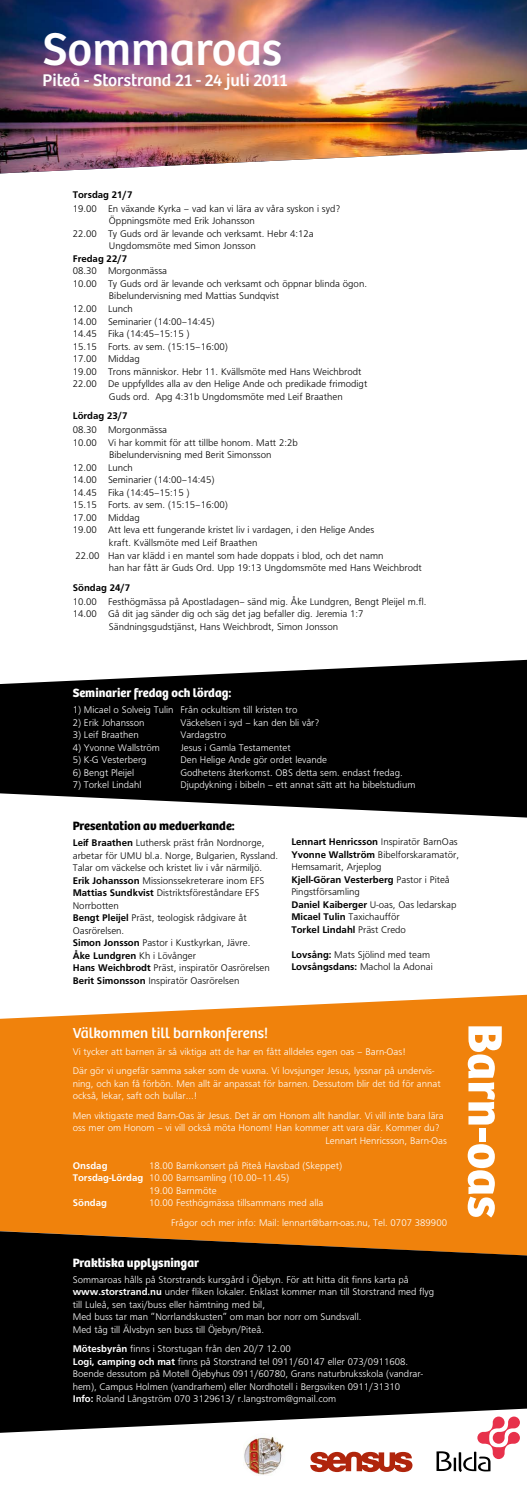
<style>
.page{position:relative;width:527px;height:1489px;background:#fff}
.page>*{position:absolute;margin:0;border:0;box-sizing:border-box;transform-origin:0 0}
.t1{font:700 50px "Bree";color:#fff}
.t2{font:47.5px "Bree";color:#fff}
.t3{font:17.5px "Bree";color:#fff}
.t4{font:15px "Bree";color:#fff}
.t5{font:700 12.5px "Bree";color:#fff}
.t6{font:700 12.5px "Bree";color:#000}
.t7{font:10px/12.5px "Frugal Sans Light DTC";color:#000}
.t8{font:10px/12.5px "Frugal Sans Light DTC";color:#fff}
.t9{font:10px "Frugal Sans Bold DTC";color:#000}
.t10{font:10px "Frugal Sans Bold DTC";color:#fff}
.s1{font-family:"Frugal Sans Bold DTC"}
.s2{font-family:"Frugal Sans Light DTC"}
</style>
<div class="page">
<img style="left:0;top:0;width:526px;height:173px">
<svg style="left:0;top:659px;width:526px;height:158px;fill:#000"></svg>
<div style="left:0;top:994px;width:526px;height:237px;background:#f0820c"></div>
<svg style="left:0;top:1231px;width:526px;height:201px;background:#1a130c"></svg>
<svg style="left:436px;top:1416px;width:83px;height:55px"></svg>
<svg style="left:310px;top:1451px;width:102px;height:20px"></svg>
<img style="left:243px;top:1437px;width:41px;height:38px">
<h2 class="t2" style="left:43px;top:21px;width:241px">Sommaroas</h2>
<h3 class="t3" style="left:43px;top:70px;width:246px">Piteå - Storstrand 21 - 24 juli 2011</h3>
<p class="t9" style="left:73px;top:188px;width:61px">Torsdag 21/7</p>
<p class="t7" style="left:73px;top:203px;width:269px">19.00 En växande Kyrka – vad kan vi lära av våra syskon i syd?</p>
<p class="t7" style="left:109px;top:216px;width:147px">Öppningsmöte med Erik Johansson</p>
<p class="t7" style="left:73px;top:228px;width:242px">22.00 Ty Guds ord är levande och verksamt. Hebr 4:12a</p>
<p class="t7" style="left:109px;top:241px;width:148px">Ungdomsmöte med Simon Jonsson</p>
<p class="t9" style="left:73px;top:252px;width:56px">Fredag 22/7</p>
<p class="t7" style="left:73px;top:266px;width:96px">08.30 Morgonmässa</p>
<p class="t7" style="left:73px;top:278px;width:295px">10.00 Ty Guds ord är levande och verksamt och öppnar blinda ögon.</p>
<p class="t7" style="left:109px;top:291px;width:171px">Bibelundervisning med Mattias Sundqvist</p>
<p class="t7" style="left:73px;top:303px;width:61px">12.00 Lunch</p>
<p class="t7" style="left:73px;top:316px;width:143px">14.00 Seminarier (14:00–14:45)</p>
<p class="t7" style="left:73px;top:328px;width:118px">14.45 Fika (14:45–15:15 )</p>
<p class="t7" style="left:73px;top:341px;width:156px">15.15 Forts. av sem. (15:15–16:00)</p>
<p class="t7" style="left:73px;top:353px;width:68px">17.00 Middag</p>
<p class="t7" style="left:73px;top:366px;width:290px">19.00 Trons människor. Hebr 11. Kvällsmöte med Hans Weichbrodt</p>
<p class="t7" style="left:73px;top:378px;width:296px">22.00 De uppfylldes alla av den Helige Ande och predikade frimodigt</p>
<p class="t7" style="left:109px;top:391px;width:235px">Guds ord. Apg 4:31b Ungdomsmöte med Leif Braathen</p>
<p class="t9" style="left:73px;top:409px;width:56px">Lördag 23/7</p>
<p class="t7" style="left:73px;top:424px;width:96px">08.30 Morgonmässa</p>
<p class="t7" style="left:73px;top:437px;width:226px">10.00 Vi har kommit för att tillbe honom. Matt 2:2b</p>
<p class="t7" style="left:109px;top:449px;width:164px">Bibelundervisning med Berit Simonsson</p>
<p class="t7" style="left:73px;top:462px;width:61px">12.00 Lunch</p>
<p class="t7" style="left:73px;top:474px;width:143px">14.00 Seminarier (14:00–14:45)</p>
<p class="t7" style="left:73px;top:487px;width:118px">14.45 Fika (14:45–15:15 )</p>
<p class="t7" style="left:73px;top:499px;width:156px">15.15 Forts. av sem. (15:15–16:00)</p>
<p class="t7" style="left:73px;top:512px;width:68px">17.00 Middag</p>
<p class="t7" style="left:73px;top:524px;width:303px">19.00 Att leva ett fungerande kristet liv i vardagen, i den Helige Andes</p>
<p class="t7" style="left:109px;top:537px;width:150px">kraft. Kvällsmöte med Leif Braathen</p>
<p class="t7" style="left:75px;top:549px;width:309px">22.00 Han var klädd i en mantel som hade doppats i blod, och det namn</p>
<p class="t7" style="left:109px;top:562px;width:314px">han har fått är Guds Ord. Upp 19:13 Ungdomsmöte med Hans Weichbrodt</p>
<p class="t9" style="left:73px;top:580px;width:59px">Söndag 24/7</p>
<p class="t7" style="left:73px;top:596px;width:355px">10.00 Festhögmässa på Apostladagen– sänd mig. Åke Lundgren, Bengt Pleijel m.fl.</p>
<p class="t7" style="left:73px;top:608px;width:292px">14.00 Gå dit jag sänder dig och säg det jag befaller dig. Jeremia 1:7</p>
<p class="t7" style="left:109px;top:621px;width:230px">Sändningsgudstjänst, Hans Weichbrodt, Simon Jonsson</p>
<p class="t5" style="left:73px;top:685px;width:160px">Seminarier fredag och lördag:</p>
<p class="t8" style="left:73px;top:704px;width:226px">1) Micael o Solveig Tulin Från ockultism till kristen tro</p>
<p class="t8" style="left:73px;top:716px;width:73px">2) Erik Johansson</p>
<p class="t8" style="left:180px;top:716px;width:140px">Väckelsen i syd – kan den bli vår?</p>
<p class="t8" style="left:73px;top:729px;width:67px">3) Leif Braathen</p>
<p class="t8" style="left:180px;top:729px;width:47px">Vardagstro</p>
<p class="t8" style="left:73px;top:741px;width:89px">4) Yvonne Wallström</p>
<p class="t8" style="left:180px;top:741px;width:112px">Jesus i Gamla Testamentet</p>
<p class="t8" style="left:73px;top:754px;width:75px">5) K-G Vesterberg</p>
<p class="t8" style="left:180px;top:754px;width:148px">Den Helige Ande gör ordet levande</p>
<p class="t8" style="left:73px;top:766px;width:63px">6) Bengt Pleijel</p>
<p class="t8" style="left:180px;top:766px;width:224px">Godhetens återkomst. OBS detta sem. endast fredag.</p>
<p class="t8" style="left:73px;top:779px;width:70px">7) Torkel Lindahl</p>
<p class="t8" style="left:180px;top:779px;width:236px">Djupdykning i bibeln – ett annat sätt att ha bibelstudium</p>
<p class="t6" style="left:73px;top:818px;width:163px">Presentation av medverkande:</p>
<p class="t7" style="left:73px;top:837px;width:207px"><span class="s1">Leif Braathen</span> Luthersk präst från Nordnorge, arbetar för UMU bl.a. Norge, Bulgarien, Ryssland.<br>Talar om väckelse och kristet liv i vår närmiljö.<br><span class="s1">Erik Johansson</span> Missionssekreterare inom EFS <span class="s1">Mattias Sundkvist</span> Distriktsföreståndare EFS Norrbotten<br><span class="s1">Bengt Pleijel</span> Präst, teologisk rådgivare åt Oasrörelsen.<br><span class="s1">Simon Jonsson</span> Pastor i Kustkyrkan, Jävre.</p>
<p class="t9" style="left:73px;top:948px;width:125px">Åke Lundgren <span class="s2">Kh i Lövånger</span></p>
<p class="t7" style="left:73px;top:962px;width:198px"><span class="s1">Hans Weichbrodt</span> Präst, inspiratör Oasrörelsen<br><span class="s1">Berit Simonsson</span> Inspiratör Oasrörelsen</p>
<p class="t9" style="left:291px;top:835px;width:168px">Lennart Henricsson <span class="s2">Inspiratör BarnOas</span></p>
<p class="t7" style="left:291px;top:848px;width:169px"><span class="s1">Yvonne Wallström</span> Bibelforskaramatör,<br>Hemsamarit, Arjeplog</p>
<p class="t9" style="left:291px;top:872px;width:160px">Kjell-Göran Vesterberg <span class="s2">Pastor i Piteå</span></p>
<p class="t7" style="left:291px;top:886px;width:166px">Pingstförsamling<br><span class="s1">Daniel Kaiberger</span> U-oas, Oas ledarskap<br><span class="s1">Micael Tulin</span> Taxichaufför</p>
<p class="t9" style="left:291px;top:922px;width:116px">Torkel Lindahl <span class="s2">Präst Credo</span></p>
<p class="t7" style="left:291px;top:948px;width:143px"><span class="s1">Lovsång:</span> Mats Sjölind med team<br><span class="s1">Lovsångsdans:</span> Machol la Adonai</p>
<h3 class="t4" style="left:73px;top:1024px;width:197px">Välkommen till barnkonferens!</h3>
<p class="t8" style="left:73px;top:1042px;width:362px;line-height:19.6px">Vi tycker att barnen är så viktiga att de har en fått alldeles egen oas – Barn-Oas!<br>Där gör vi ungefär samma saker som de vuxna. Vi lovsjunger Jesus, lyssnar på undervis-</p>
<p class="t8" style="left:73px;top:1077px;width:369px">ning, och kan få förbön. Men allt är anpassat för barnen. Dessutom blir det tid för annat också, lekar, saft och bullar…!</p>
<p class="t8" style="left:73px;top:1109px;width:372px">Men viktigaste med Barn-Oas är Jesus. Det är om Honom allt handlar. Vi vill inte bara lära</p>
<p class="t8" style="left:73px;top:1122px;width:368px">oss mer om Honom – vi vill också möta Honom! Han kommer att vara där. Kommer du?</p>
<p class="t8" style="left:325px;top:1134px;width:123px">Lennart Henricsson, Barn-Oas</p>
<p class="t10" style="left:73px;top:1158px;width:36px">Onsdag</p>
<p class="t8" style="left:149px;top:1159px;width:194px">18.00 Barnkonsert på Piteå Havsbad (Skeppet)</p>
<p class="t8" style="left:73px;top:1172px;width:218px"><span class="s1">Torsdag-Lördag</span> 10.00 Barnsamling (10.00–11.45)</p>
<p class="t8" style="left:149px;top:1184px;width:69px">19.00 Barnmöte</p>
<p class="t10" style="left:73px;top:1196px;width:36px">Söndag</p>
<p class="t8" style="left:171px;top:1193px;width:277px;line-height:19.6px;text-indent:-22px">10.00 Festhögmässa tillsammans med alla<br>Frågor och mer info: Mail: lennart@barn-oas.nu, Tel. 0707 389900</p>
<p class="t5" style="left:73px;top:1254px;width:128px">Praktiska upplysningar</p>
<p class="t8" style="left:73px;top:1273px;width:363px">Sommaroas hålls på Storstrands kursgård i Öjebyn. För att hitta dit finns karta på <span class="s1">www.storstrand.nu</span> under fliken lokaler. Enklast kommer man till Storstrand med flyg till Luleå, sen taxi/buss eller hämtning med bil,<br>Med buss tar man ”Norrlandskusten” om man bor norr om Sundsvall.<br>Med tåg till Älvsbyn sen buss till Öjebyn/Piteå.</p>
<p class="t8" style="left:73px;top:1343px;width:351px"><span class="s1">Mötesbyrån</span> finns i Storstugan från den 20/7 12.00<br><span class="s1">Logi, camping och mat</span> finns på Storstrand tel 0911/60147 eller 073/0911608.<br>Boende dessutom på Motell Öjebyhus 0911/60780, Grans naturbruksskola (vandrar&shy;hem), Campus Holmen (vandrarhem) eller Nordhotell i Bergsviken 0911/31310<br><span class="s1">Info:</span> Roland Långström 070 3129613/ r.langstrom@gmail.com</p>
<h1 class="t1" style="left:515px;top:1023px;width:196px;rotate:90deg">Barn-oas</h1>
</div>
